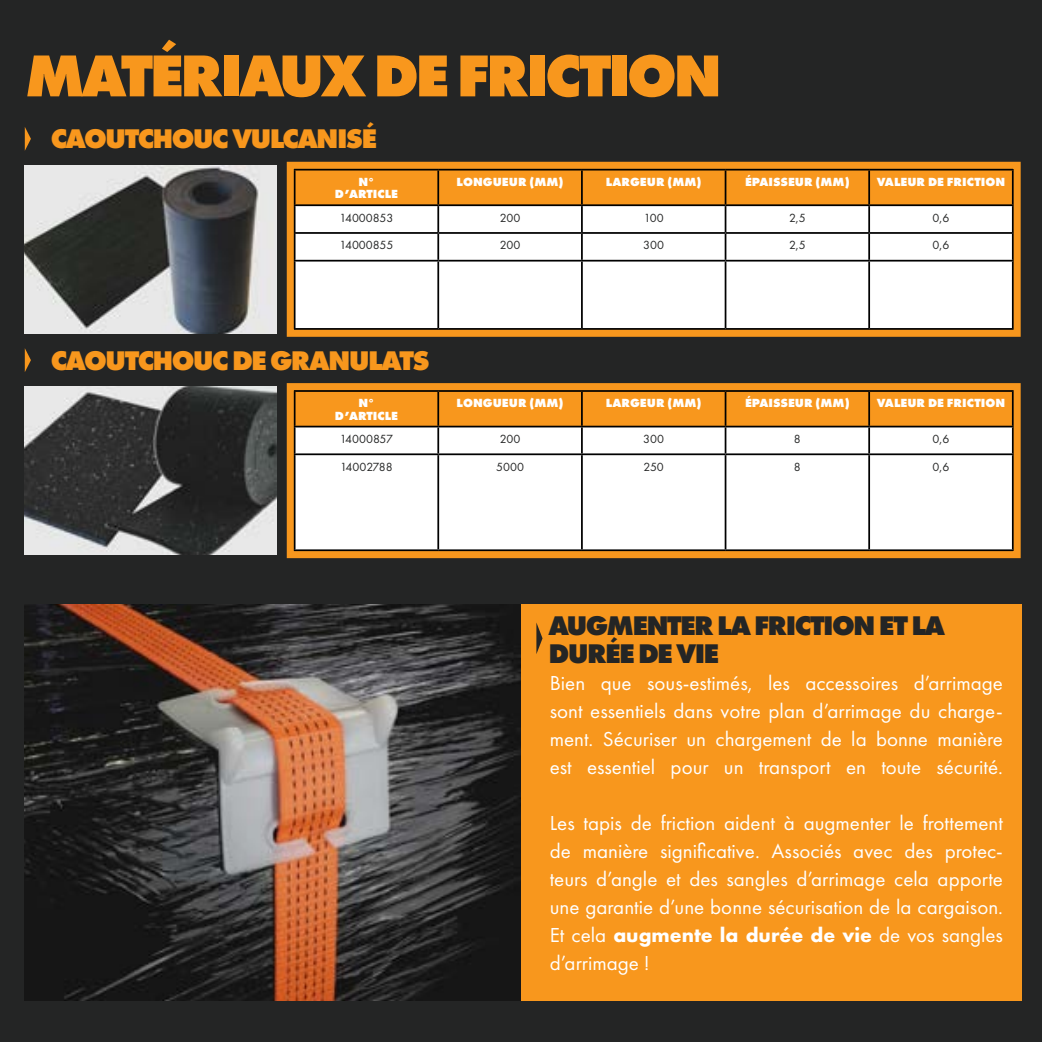
<style>
.page{position:relative;width:1042px;height:1042px;background:#242525}
.page>*{position:absolute;margin:0;border:0;box-sizing:border-box;transform-origin:0 0}
.t1{font:800 61.25px "Futura PT";letter-spacing:-.06em;color:#f8971d}
.t2{font:800 28px "Futura PT";letter-spacing:-.06em;color:#f8971d}
.t3{font:800 28px/28px "Futura PT";letter-spacing:-.06em;color:#242525}
.t4{font:21px/28px "Futura PT";color:#fff;text-align:justify}
.t5{font:800 12.25px/12.2px "Futura PT";color:#fff;text-align:center}
.t6{font:12.25px "Futura PT";color:#242525}
.s1{font-weight:700}
</style>
<div class="page">
<img style="left:25px;top:165px;width:252px;height:168px">
<div style="left:295px;top:261px;width:717px;height:67px;background:#fff"></div>
<svg style="left:295px;top:170px;width:717px;height:90px;background:#edc99c"></svg>
<hr style="left:294px;top:260px;width:144px;height:1px;background:#000">
<hr style="left:438px;top:260px;width:144px;height:1px;background:#000">
<hr style="left:437px;top:261px;width:2px;height:67px;background:#000">
<hr style="left:582px;top:260px;width:143px;height:1px;background:#000">
<hr style="left:581px;top:261px;width:2px;height:67px;background:#000">
<hr style="left:725px;top:260px;width:144px;height:1px;background:#000">
<hr style="left:724px;top:261px;width:2px;height:67px;background:#000">
<hr style="left:869px;top:260px;width:144px;height:1px;background:#000">
<hr style="left:868px;top:261px;width:2px;height:67px;background:#000">
<hr style="left:294px;top:328px;width:144px;height:2px;background:#000">
<hr style="left:438px;top:328px;width:144px;height:2px;background:#000">
<hr style="left:582px;top:328px;width:143px;height:2px;background:#000">
<hr style="left:725px;top:328px;width:144px;height:2px;background:#000">
<hr style="left:869px;top:328px;width:144px;height:2px;background:#000">
<div style="left:287px;top:162px;width:733px;height:175px;border:7px solid #f8971d"></div>
<svg style="left:25px;top:127px;width:6px;height:23px"></svg>
<img style="left:25px;top:387px;width:252px;height:168px">
<div style="left:295px;top:455px;width:717px;height:94px;background:#fff"></div>
<svg style="left:295px;top:391px;width:717px;height:62px;background:#edb977"></svg>
<hr style="left:294px;top:453px;width:144px;height:2px;background:#000">
<hr style="left:438px;top:453px;width:144px;height:2px;background:#000">
<hr style="left:437px;top:455px;width:2px;height:94px;background:#000">
<hr style="left:582px;top:453px;width:143px;height:2px;background:#000">
<hr style="left:581px;top:455px;width:2px;height:94px;background:#000">
<hr style="left:725px;top:453px;width:144px;height:2px;background:#000">
<hr style="left:724px;top:455px;width:2px;height:94px;background:#000">
<hr style="left:869px;top:453px;width:144px;height:2px;background:#000">
<hr style="left:868px;top:455px;width:2px;height:94px;background:#000">
<hr style="left:294px;top:549px;width:144px;height:2px;background:#000">
<hr style="left:438px;top:549px;width:144px;height:2px;background:#000">
<hr style="left:582px;top:549px;width:143px;height:2px;background:#000">
<hr style="left:725px;top:549px;width:144px;height:2px;background:#000">
<hr style="left:869px;top:549px;width:144px;height:2px;background:#000">
<div style="left:287px;top:383px;width:733px;height:175px;border:7px solid #f8971d"></div>
<svg style="left:25px;top:348px;width:6px;height:24px"></svg>
<div style="left:25px;top:604px;width:997px;height:397px;background:#f8971d"></div>
<img style="left:25px;top:604px;width:496px;height:397px">
<svg style="left:536px;top:622px;width:6px;height:32px"></svg>
<h1 class="t1" style="left:25px;top:37px;width:699px">MATÉRIAUX DE FRICTION</h1>
<h2 class="t2" style="left:51px;top:121px;width:328px">CAOUTCHOUC VULCANISÉ</h2>
<p class="t5" style="left:335px;top:176px;width:65px">N°<br>D’ARTICLE</p>
<p class="t5" style="left:457px;top:176px;width:108px">LONGUEUR (MM)</p>
<p class="t5" style="left:606px;top:176px;width:97px">LARGEUR (MM)</p>
<p class="t5" style="left:745px;top:176px;width:106px">ÉPAISSEUR (MM)</p>
<p class="t5" style="left:876px;top:176px;width:130px">VALEUR DE FRICTION</p>
<p class="t6" style="left:340px;top:210px;width:55px">14000853</p>
<p class="t6" style="left:500px;top:210px;width:22px">200</p>
<p class="t6" style="left:644px;top:210px;width:22px">100</p>
<p class="t6" style="left:789px;top:210px;width:18px">2,5</p>
<p class="t6" style="left:932px;top:210px;width:18px">0,6</p>
<p class="t6" style="left:340px;top:238px;width:55px">14000855</p>
<p class="t6" style="left:500px;top:238px;width:22px">200</p>
<p class="t6" style="left:643px;top:238px;width:22px">300</p>
<p class="t6" style="left:789px;top:238px;width:18px">2,5</p>
<p class="t6" style="left:932px;top:238px;width:18px">0,6</p>
<h2 class="t2" style="left:51px;top:342px;width:380px">CAOUTCHOUC DE GRANULATS</h2>
<p class="t5" style="left:335px;top:397px;width:65px">N°<br>D’ARTICLE</p>
<p class="t5" style="left:457px;top:397px;width:108px">LONGUEUR (MM)</p>
<p class="t5" style="left:606px;top:397px;width:97px">LARGEUR (MM)</p>
<p class="t5" style="left:745px;top:397px;width:106px">ÉPAISSEUR (MM)</p>
<p class="t5" style="left:876px;top:397px;width:130px">VALEUR DE FRICTION</p>
<p class="t6" style="left:340px;top:431px;width:55px">14000857</p>
<p class="t6" style="left:500px;top:431px;width:22px">200</p>
<p class="t6" style="left:643px;top:431px;width:22px">300</p>
<p class="t6" style="left:794px;top:431px;width:8px">8</p>
<p class="t6" style="left:932px;top:431px;width:18px">0,6</p>
<p class="t6" style="left:340px;top:459px;width:54px">14002788</p>
<p class="t6" style="left:496px;top:459px;width:29px">5000</p>
<p class="t6" style="left:643px;top:459px;width:22px">250</p>
<p class="t6" style="left:794px;top:459px;width:8px">8</p>
<p class="t6" style="left:932px;top:459px;width:18px">0,6</p>
<h2 class="t3" style="left:548px;top:611px;width:398px">AUGMENTER LA FRICTION ET LA<br>DURÉE DE VIE</h2>
<p class="t4" style="left:550px;top:668px;width:455px">Bien que sous-estimés, les accessoires d’arrimage sont essentiels dans votre plan d’arrimage du charge&shy;ment. Sécuriser un chargement de la bonne manière est essentiel pour un transport en toute sécurité.</p>
<p class="t4" style="left:550px;top:808px;width:455px">Les tapis de friction aident à augmenter le frottement de manière significative. Associés avec des protec&shy;teurs d’angle et des sangles d’arrimage cela apporte une garantie d’une bonne sécurisation de la cargaison.<br>Et cela <span class="s1">augmente la durée de vie</span> de vos sangles d’arrimage !</p>
</div>
